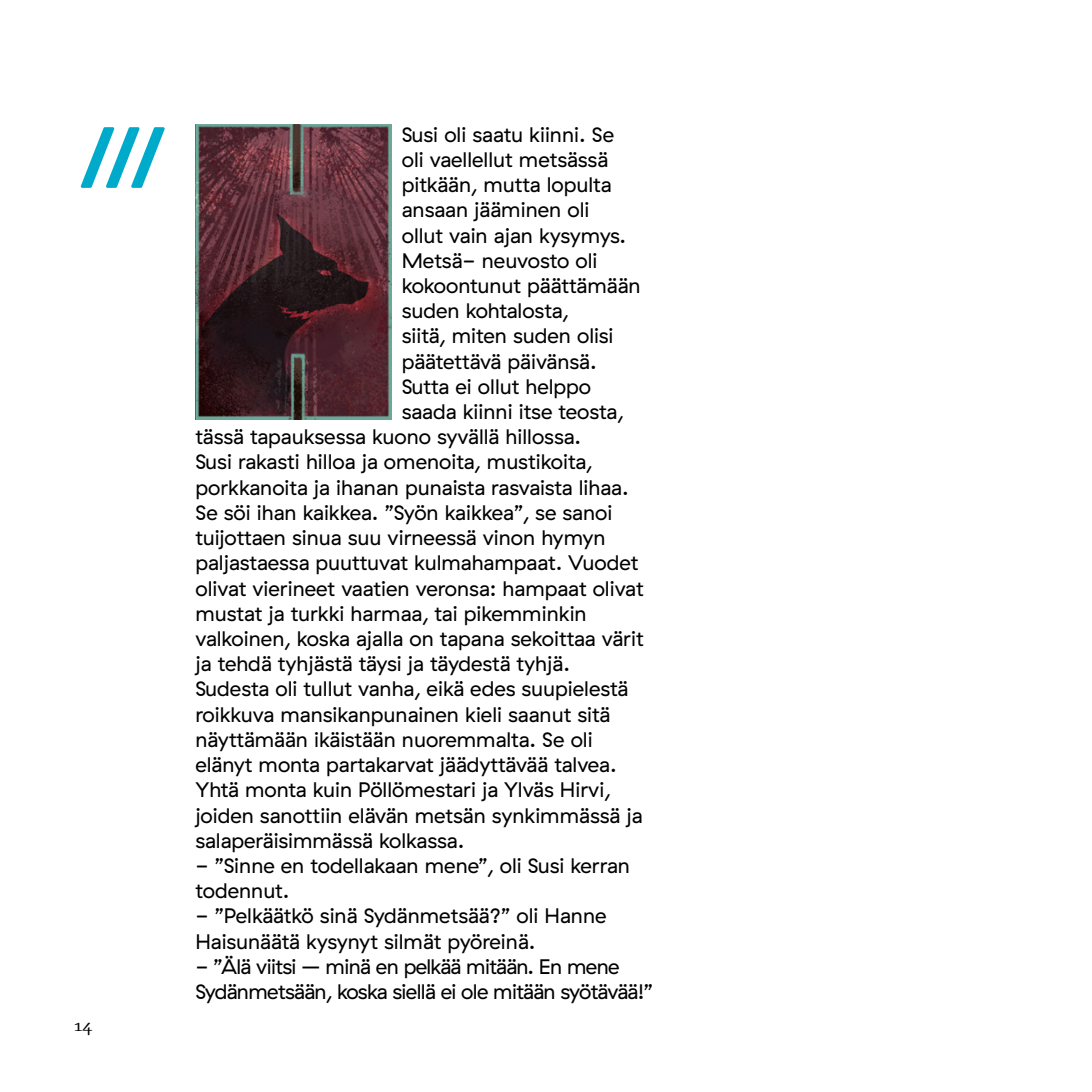
<style>
.page{position:relative;width:1092px;height:1092px;background:#fff}
.page>*{position:absolute;margin:0;border:0;box-sizing:border-box;transform-origin:0 0}
.t1{font:700 84px "GT Pressura Mono";color:#00aaca}
.IntermezzoNoCap{font:21px/25.2px "GT Haptik";color:#000}
.IntermezzoNoCap-2{font:21px/25.2px "GT Haptik";letter-spacing:-.03em;color:#000}
.t2{font:17.5px "GT Sectra";color:#000}
</style>
<div class="page">
<img style="left:195px;top:125px;width:197px;height:294px">
<p class="t1" style="left:74px;top:96px;width:98px">///</p>
<p class="t2" style="left:74px;top:1013px;width:19px">14</p>
<p class="IntermezzoNoCap" style="left:401px;top:122px;width:214px">Susi oli saatu kiinni. Se</p>
<p class="IntermezzoNoCap" style="left:401px;top:147px;width:208px">oli vaellellut metsässä</p>
<p class="IntermezzoNoCap" style="left:401px;top:172px;width:211px">pitkään, mutta lopulta</p>
<p class="IntermezzoNoCap" style="left:401px;top:198px;width:189px">ansaan jääminen oli</p>
<p class="IntermezzoNoCap" style="left:401px;top:223px;width:226px">ollut vain ajan kysymys.</p>
<p class="IntermezzoNoCap" style="left:401px;top:248px;width:197px">Metsä- neuvosto oli</p>
<p class="IntermezzoNoCap" style="left:401px;top:273px;width:240px">kokoontunut päättämään</p>
<p class="IntermezzoNoCap" style="left:401px;top:298px;width:168px">suden kohtalosta,</p>
<p class="IntermezzoNoCap" style="left:401px;top:324px;width:213px">siitä, miten suden olisi</p>
<p class="IntermezzoNoCap" style="left:401px;top:349px;width:196px">päätettävä päivänsä.</p>
<p class="IntermezzoNoCap" style="left:401px;top:374px;width:191px">Sutta ei ollut helppo</p>
<p class="IntermezzoNoCap" style="left:401px;top:399px;width:223px">saada kiinni itse teosta,</p>
<p class="IntermezzoNoCap" style="left:195px;top:424px;width:387px">tässä tapauksessa kuono syvällä hillossa.</p>
<p class="IntermezzoNoCap" style="left:195px;top:450px;width:398px">Susi rakasti hilloa ja omenoita, mustikoita,</p>
<p class="IntermezzoNoCap" style="left:195px;top:475px;width:435px">porkkanoita ja ihanan punaista rasvaista lihaa.</p>
<p class="IntermezzoNoCap" style="left:195px;top:500px;width:418px">Se söi ihan kaikkea. ”Syön kaikkea”, se sanoi</p>
<p class="IntermezzoNoCap" style="left:195px;top:525px;width:411px">tuijottaen sinua suu virneessä vinon hymyn</p>
<p class="IntermezzoNoCap" style="left:195px;top:550px;width:444px">paljastaessa puuttuvat kulmahampaat. Vuodet</p>
<p class="IntermezzoNoCap" style="left:195px;top:576px;width:449px">olivat vierineet vaatien veronsa: hampaat olivat</p>
<p class="IntermezzoNoCap" style="left:195px;top:601px;width:393px">mustat ja turkki harmaa, tai pikemminkin</p>
<p class="IntermezzoNoCap" style="left:195px;top:626px;width:449px">valkoinen, koska ajalla on tapana sekoittaa värit</p>
<p class="IntermezzoNoCap" style="left:195px;top:651px;width:376px">ja tehdä tyhjästä täysi ja täydestä tyhjä.</p>
<p class="IntermezzoNoCap" style="left:195px;top:676px;width:448px">Sudesta oli tullut vanha, eikä edes suupielestä roikkuva mansikanpunainen kieli saanut sitä näyttämään ikäistään nuoremmalta. Se oli elänyt monta partakarvat jäädyttävää talvea.<br>Yhtä monta kuin Pöllömestari ja Ylväs Hirvi, joiden sanottiin elävän metsän synkimmässä ja salaperäisimmässä kolkassa.</p>
<p class="IntermezzoNoCap" style="left:195px;top:853px;width:436px">- ”Sinne en todellakaan mene”, oli Susi kerran todennut.</p>
<p class="IntermezzoNoCap" style="left:195px;top:903px;width:412px">- ”Pelkäätkö sinä Sydänmetsää?” oli Hanne<br>Haisunäätä kysynyt silmät pyöreinä.</p>
<p class="IntermezzoNoCap-2" style="left:195px;top:954px;width:459px">- ”Älä viitsi – minä en pelkää mitään. En mene<br>Sydänmetsään, koska siellä ei ole mitään syötävää!”</p>
</div>
